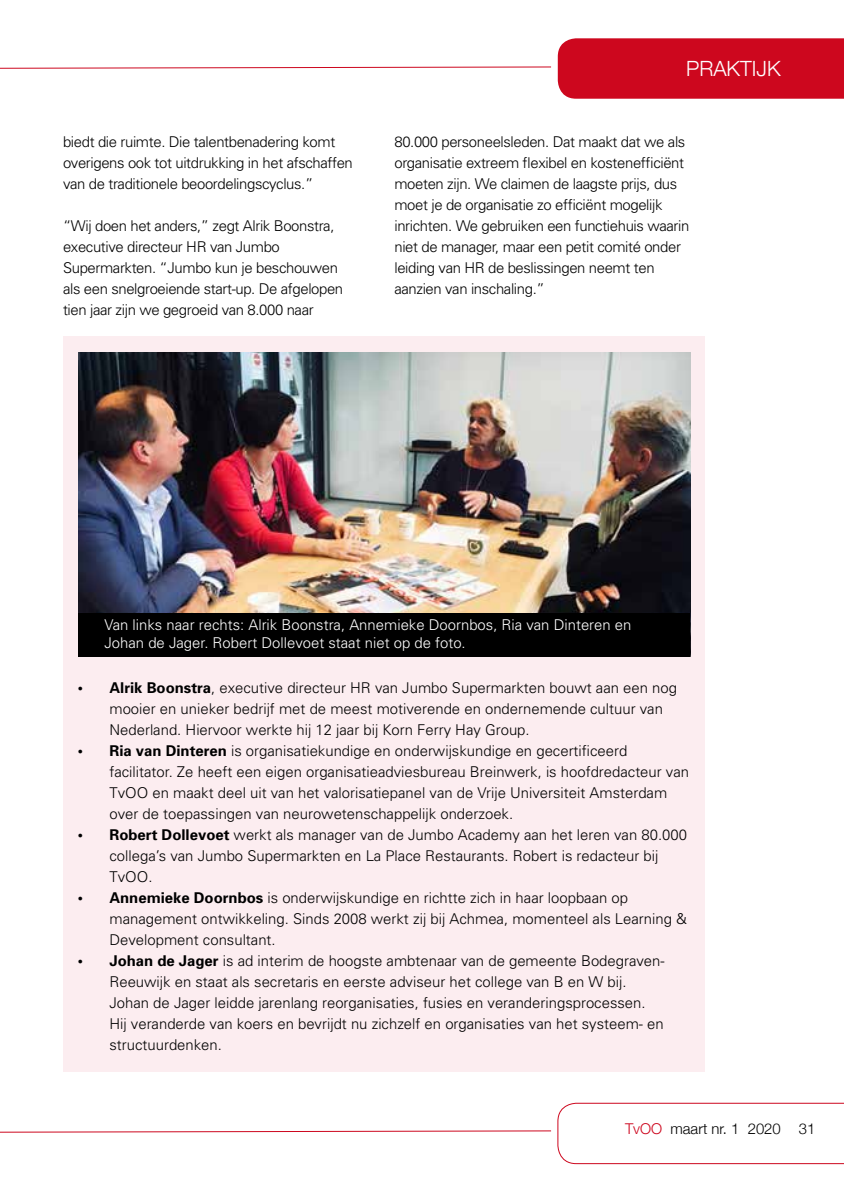
<style>
.page{position:relative;width:844px;height:1191px;background:#fff}
.page>*{position:absolute;margin:0;border:0;box-sizing:border-box;transform-origin:0 0}
.t1{font:300 21px "Helvetica Neue";color:#fff}
.t2{font:300 14.88px/21px "Univers";color:#000}
.t3{font:300 14.88px/21px "Univers";letter-spacing:-.025em;color:#000}
.t4{font:300 14.88px/17.5px "Univers";color:#fff}
.t5{font:300 14.88px "Helvetica Neue";color:#000}
.s1{font-weight:700}
.s2{color:#cd071e}
</style>
<div class="page">
<svg style="left:0;top:38px;width:843px;height:61px"></svg>
<svg style="left:0;top:1102px;width:843px;height:62px"></svg>
<div style="left:63px;top:336px;width:641px;height:735px;background:#fcedf0"></div>
<img style="left:78px;top:352px;width:612px;height:304px">
<div style="left:79px;top:613px;width:611px;height:43px;background:#000"></div>
<p class="t3" style="left:63px;top:131px;width:291px">biedt die ruimte. Die talentbenadering komt overigens ook tot uitdrukking in het afschaffen van de traditionele beoordelingscyclus.”</p>
<p class="t3" style="left:63px;top:215px;width:281px">“Wij doen het anders,” zegt Alrik Boonstra, executive directeur HR van Jumbo Supermarkten. “Jumbo kun je beschouwen als een snelgroeiende start-up. De afgelopen tien jaar zijn we gegroeid van 8.000 naar</p>
<h1 class="t1" style="left:686px;top:51px;width:96px">PRAKTIJK</h1>
<p class="t3" style="left:394px;top:131px;width:296px">80.000 personeelsleden. Dat maakt dat we als organisatie extreem flexibel en kostenefficiënt moeten zijn. We claimen de laagste prijs, dus moet je de organisatie zo efficiënt mogelijk inrichten. We gebruiken een functiehuis waarin niet de manager, maar een petit comité onder leiding van HR de beslissingen neemt ten aanzien van inschaling.”</p>
<p class="t4" style="left:104px;top:616px;width:528px">Van links naar rechts: Alrik Boonstra, Annemieke Doornbos, Ria van Dinteren en<br>Johan de Jager. Robert Dollevoet staat niet op de foto.</p>
<p class="t2" style="left:109px;top:677px;width:569px;text-indent:-32px"><span class="s1">• Alrik Boonstra</span>, executive directeur HR van Jumbo Supermarkten bouwt aan een nog mooier en unieker bedrijf met de meest motiverende en ondernemende cultuur van<br>Nederland. Hiervoor werkte hij 12 jaar bij Korn Ferry Hay Group.</p>
<p class="t2" style="left:109px;top:740px;width:581px;text-indent:-32px"><span class="s1">• Ria van Dinteren</span> is organisatiekundige en onderwijskundige en gecertificeerd facilitator. Ze heeft een eigen organisatieadviesbureau Breinwerk, is hoofdredacteur van TvOO en maakt deel uit van het valorisatiepanel van de Vrije Universiteit Amsterdam over de toepassingen van neurowetenschappelijk onderzoek.</p>
<p class="t2" style="left:109px;top:824px;width:579px;text-indent:-32px"><span class="s1">• Robert Dollevoet</span> werkt als manager van de Jumbo Academy aan het leren van 80.000 collega’s van Jumbo Supermarkten en La Place Restaurants. Robert is redacteur bij<br>TvOO.</p>
<p class="t2" style="left:109px;top:887px;width:578px;text-indent:-32px"><span class="s1">• Annemieke Doornbos</span> is onderwijskundige en richtte zich in haar loopbaan op management ontwikkeling. Sinds 2008 werkt zij bij Achmea, momenteel als Learning &amp;<br>Development consultant.</p>
<p class="t2" style="left:109px;top:950px;width:556px;text-indent:-32px"><span class="s1">• Johan de Jager</span> is ad interim de hoogste ambtenaar van de gemeente Bodegraven-Reeuwijk en staat als secretaris en eerste adviseur het college van B en W bij.<br>Johan de Jager leidde jarenlang reorganisaties, fusies en veranderingsprocessen.<br>Hij veranderde van koers en bevrijdt nu zichzelf en organisaties van het systeem- en structuurdenken.</p>
<p class="t5" style="left:625px;top:1117px;width:192px"><span class="s2">TvOO</span> maart nr. 1 2020 31</p>
</div>
